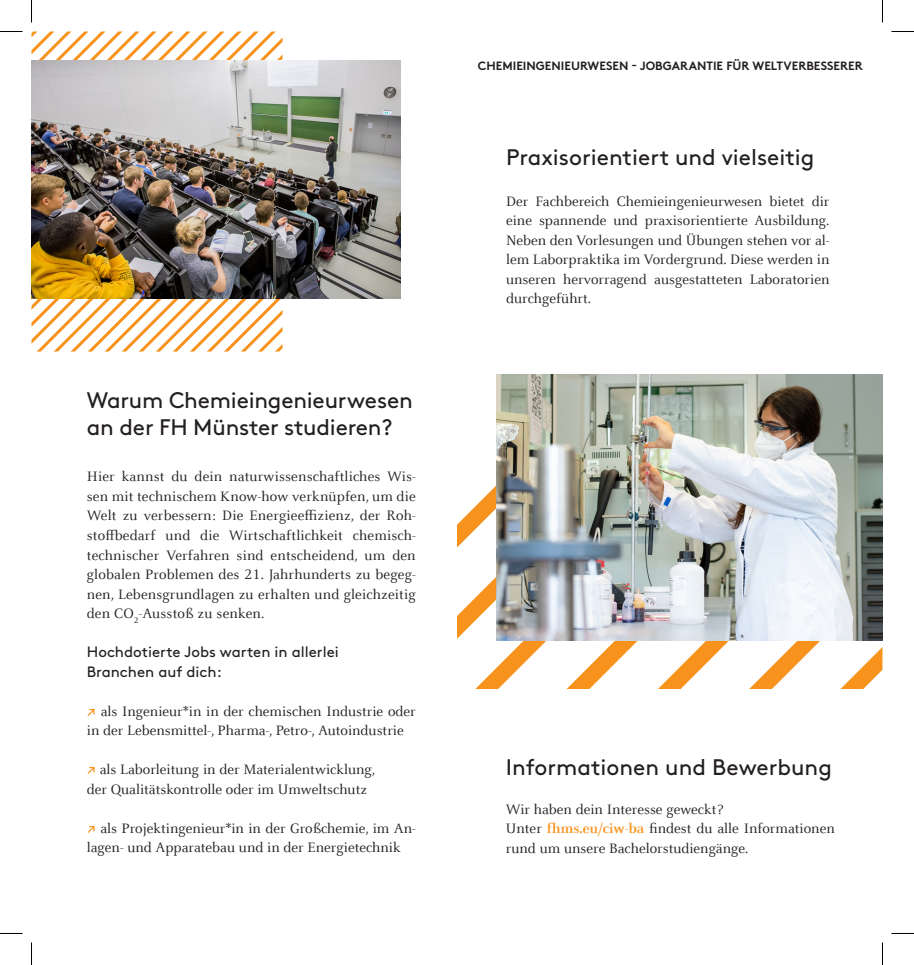
<style>
.page{position:relative;width:914px;height:965px;background:#fff}
.page>*{position:absolute;margin:0;border:0;box-sizing:border-box;transform-origin:0 0}
.t1{font:22.5px "Brown Pro";letter-spacing:-.005em;color:#231f20}
.t2{font:15px/19.5px "Celeste Offc Pro";color:#231f20}
.t3{font:15px "Brown Pro";color:#231f20}
.t4{font:700 12px "Brown Pro";color:#231f20}
.s1{font-family:"Brown Pro";color:#f7931d}
.s2{font-weight:700;color:#f7931d}
</style>
<div class="page">
<svg style="left:457px;top:486px;width:80px;height:203px"></svg>
<svg style="left:537px;top:640px;width:91px;height:49px"></svg>
<svg style="left:628px;top:640px;width:91px;height:49px"></svg>
<svg style="left:719px;top:640px;width:163px;height:49px"></svg>
<svg style="left:31px;top:32px;width:251px;height:319px"></svg>
<img style="left:32px;top:60px;width:368px;height:239px">
<img style="left:496px;top:374px;width:386px;height:266px">
<svg style="left:0;top:31px;width:22px;height:1px"></svg>
<svg style="left:891px;top:31px;width:22px;height:1px"></svg>
<svg style="left:0;top:933px;width:22px;height:1px"></svg>
<svg style="left:891px;top:933px;width:22px;height:1px"></svg>
<svg style="left:31px;top:0;width:1px;height:23px"></svg>
<svg style="left:31px;top:942px;width:1px;height:22px"></svg>
<svg style="left:882px;top:0;width:1px;height:23px"></svg>
<svg style="left:882px;top:942px;width:1px;height:22px"></svg>
<p class="t1" style="left:87px;top:383px;width:327px">Warum Chemieingenieurwesen</p>
<p class="t1" style="left:87px;top:410px;width:307px">an der FH Münster studieren?</p>
<p class="t2" style="left:87px;top:467px;width:330px;text-align:justify">Hier kannst du dein naturwissenschaftliches Wis&shy;sen mit technischem Know-how verknüpfen, um die Welt zu verbessern: Die Energieeffizienz, der Roh&shy;stoffbedarf und die Wirtschaftlichkeit chemisch&shy;technischer Verfahren sind entscheidend, um den globalen Problemen des 21. Jahrhunderts zu begeg&shy;nen, Lebensgrundlagen zu erhalten und gleichzeitig den CO<sub>2</sub>-Ausstoß zu senken.</p>
<p class="t3" style="left:87px;top:640px;width:253px">Hochdotierte Jobs warten in allerlei</p>
<p class="t3" style="left:87px;top:660px;width:136px">Branchen auf dich:</p>
<p class="t2" style="left:87px;top:701px;width:330px"><span class="s1">↗</span> als Ingenieur*in in der chemischen Industrie oder in der Lebensmittel-, Pharma-, Petro-, Autoindustrie</p>
<p class="t2" style="left:87px;top:759px;width:290px"><span class="s1">↗</span> als Laborleitung in der Materialentwicklung,</p>
<p class="t2" style="left:87px;top:779px;width:282px">der Qualitätskontrolle oder im Umweltschutz</p>
<p class="t2" style="left:87px;top:818px;width:330px"><span class="s1">↗</span> als Projektingenieur*in in der Großchemie, im An&shy;lagen- und Apparatebau und in der Energietechnik</p>
<p class="t4" style="left:478px;top:56px;width:386px">CHEMIEINGENIEURWESEN - JOBGARANTIE FÜR WELTVERBESSERER</p>
<p class="t1" style="left:506px;top:140px;width:310px">Praxisorientiert und vielseitig</p>
<p class="t2" style="left:506px;top:191px;width:325px;text-align:justify">Der Fachbereich Chemieingenieurwesen bietet dir eine spannende und praxisorientierte Ausbildung.<br>Neben den Vorlesungen und Übungen stehen vor al&shy;lem Laborpraktika im Vordergrund. Diese werden in unseren hervorragend ausgestatteten Laboratorien durchgeführt.</p>
<p class="t1" style="left:506px;top:749px;width:327px">Informationen und Bewerbung</p>
<p class="t2" style="left:506px;top:799px;width:219px">Wir haben dein Interesse geweckt?</p>
<p class="t2" style="left:506px;top:818px;width:330px">Unter <span class="s2">fhms.eu/ciw-ba</span> findest du alle Informationen rund um unsere Bachelorstudiengänge.</p>
</div>
